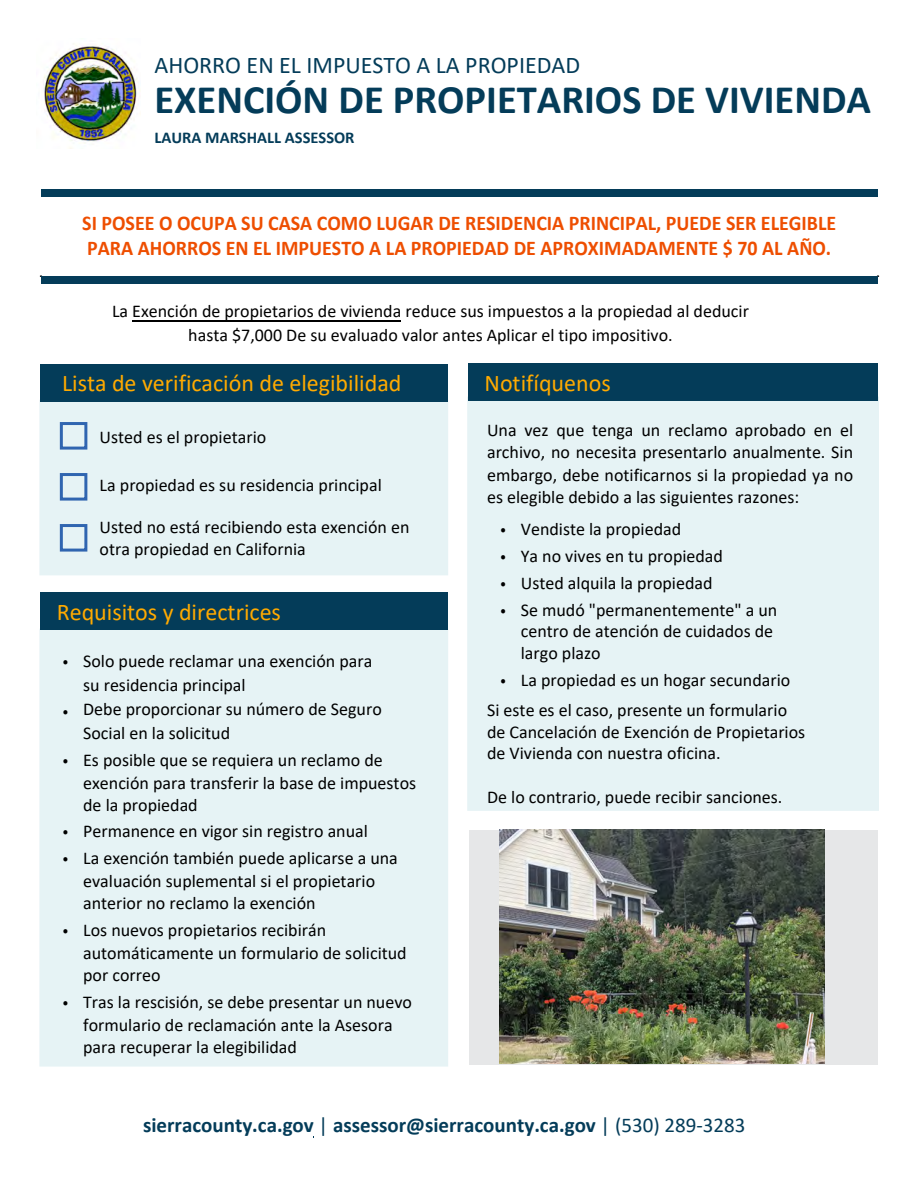
<style>
.page{position:relative;width:918px;height:1188px;background:#fff}
.page>*{position:absolute;margin:0;border:0;box-sizing:border-box;transform-origin:0 0}
.t1{font:700 40.5px "Calibri";color:#043c59}
.t2{font:24px "Calibri";color:#fa0}
.t3{font:24px "Calibri";color:#043c59}
.t4{font:700 21px/25.2px "Calibri";color:#ee4e00;scale:.95 1}
.t5{font:700 21px "Calibri";color:#043c59}
.t6{font:18px/22.5px "Calibri";color:#000}
.t7{font:18px "Source Sans Pro";color:#000}
.t8{font:700 16.5px "Calibri";color:#043c59}
.s1{font-family:"Source Sans Pro"}
.s2{font-weight:400}
</style>
<div class="page">
<div style="left:467px;top:397px;width:412px;height:414px;background:#e6f3f5"></div>
<div style="left:469px;top:830px;width:409px;height:235px;background:#e6e7e8"></div>
<img style="left:500px;top:830px;width:324px;height:234px">
<div style="left:39px;top:629px;width:409px;height:438px;background:#e6f3f5"></div>
<img style="left:43px;top:43px;width:97px;height:105px">
<div style="left:40px;top:593px;width:408px;height:37px;background:#043c59"></div>
<div style="left:39px;top:400px;width:409px;height:175px;background:#e6f3f5"></div>
<div style="left:40px;top:364px;width:408px;height:37px;background:#043c59"></div>
<div style="left:60px;top:422px;width:27px;height:28px;background:#e6f3f5;border:3px solid #3065b0"></div>
<div style="left:60px;top:473px;width:27px;height:28px;background:#e6f3f5;border:3px solid #3065b0"></div>
<div style="left:60px;top:524px;width:27px;height:28px;background:#e6f3f5;border:3px solid #3065b0"></div>
<hr style="left:133px;top:321px;width:268px;height:1px;background:#000">
<div style="left:41px;top:189px;width:836px;height:7px;background:#043c59"></div>
<div style="left:41px;top:276px;width:836px;height:7px;background:#043c59"></div>
<div style="left:468px;top:364px;width:410px;height:37px;background:#043c59"></div>
<h2 class="t3" style="left:155px;top:48px;width:427px">AHORRO EN EL IMPUESTO A LA PROPIEDAD</h2>
<h1 class="t1" style="left:155px;top:71px;width:718px">EXENCIÓN DE PROPIETARIOS DE VIVIENDA</h1>
<p class="t8" style="left:155px;top:126px;width:202px">LAURA MARSHALL ASSESSOR</p>
<p class="t4" style="left:82px;top:210px;width:795px">SI POSEE O OCUPA SU CASA COMO LUGAR DE RESIDENCIA PRINCIPAL, PUEDE SER ELEGIBLE<br>PARA AHORROS EN EL IMPUESTO A LA PROPIEDAD DE APROXIMADAMENTE $ 70 AL AÑO.</p>
<p class="t6" style="left:112px;top:299px;width:638px;line-height:24px;text-align:center">La Exención de propietarios de vivienda reduce sus impuestos a la propiedad al deducir hasta $7,000 De su evaluado valor antes Aplicar el tipo impositivo.</p>
<h2 class="t2" style="left:484px;top:366px;width:128px">Notifíquenos</h2>
<h2 class="t2" style="left:62px;top:366px;width:341px">Lista de verificación de elegibilidad</h2>
<p class="t6" style="left:100px;top:426px;width:168px">Usted es el propietario</p>
<p class="t6" style="left:100px;top:474px;width:284px">La propiedad es su residencia principal</p>
<p class="t6" style="left:100px;top:516px;width:311px;line-height:21.6px">Usted no está recibiendo esta exención en otra propiedad en California</p>
<p class="t6" style="left:487px;top:418px;width:368px;text-align:justify">Una vez que tenga un reclamo aprobado en el archivo, no necesita presentarlo anualmente. Sin embargo, debe notificarnos si la propiedad ya no es elegible debido a las siguientes razones:</p>
<p class="t6" style="left:501px;top:517px;width:182px"><span class="s1">•</span> Vendiste la propiedad</p>
<p class="t6" style="left:501px;top:544px;width:224px"><span class="s1">•</span> Ya no vives en tu propiedad</p>
<p class="t6" style="left:501px;top:571px;width:214px"><span class="s1">•</span> Usted alquila la propiedad</p>
<p class="t6" style="left:521px;top:598px;width:258px;line-height:21.6px;text-indent:-20px"><span class="s1">•</span> Se mudó "permanentemente" a un centro de atención de cuidados de largo plazo</p>
<p class="t6" style="left:487px;top:664px;width:305px;line-height:30.5px;text-align:right"><span class="s1">•</span> La propiedad es un hogar secundario<br>Si este es el caso, presente un formulario</p>
<p class="t6" style="left:487px;top:721px;width:320px;line-height:21.6px">de Cancelación de Exención de Propietarios de Vivienda con nuestra oficina.</p>
<p class="t6" style="left:487px;top:786px;width:297px">De lo contrario, puede recibir sanciones.</p>
<h2 class="t2" style="left:57px;top:595px;width:226px">Requisitos y directrices</h2>
<p class="t6" style="left:83px;top:649px;width:300px;line-height:24px">Solo puede reclamar una exención para su residencia principal<br>Debe proporcionar su número de Seguro<br>Social en la solicitud</p>
<p class="t6" style="left:83px;top:749px;width:335px;text-indent:-20px"><span class="s1">•</span> Es posible que se requiera un reclamo de exención para transferir la base de impuestos de la propiedad</p>
<p class="t6" style="left:63px;top:820px;width:307px"><span class="s1">•</span> Permanence en vigor sin registro anual</p>
<p class="t6" style="left:83px;top:847px;width:316px;text-indent:-20px"><span class="s1">•</span> La exención también puede aplicarse a una evaluación suplemental si el propietario anterior no reclamo la exención</p>
<p class="t6" style="left:83px;top:919px;width:325px;text-indent:-20px"><span class="s1">•</span> Los nuevos propietarios recibirán automáticamente un formulario de solicitud por correo</p>
<p class="t6" style="left:83px;top:991px;width:330px;text-indent:-20px"><span class="s1">•</span> Tras la rescisión, se debe presentar un nuevo formulario de reclamación ante la Asesora para recuperar la elegibilidad</p>
<p class="t7" style="left:63px;top:649px;width:7px">•</p>
<p class="t7" style="left:63px;top:699px;width:7px">•</p>
<p class="t5" style="left:143px;top:1110px;width:604px">sierracounty.ca.gov <span class="s2">|</span> assessor@sierracounty.ca.gov <span class="s2">| (530) 289-3283</span></p>
</div>
